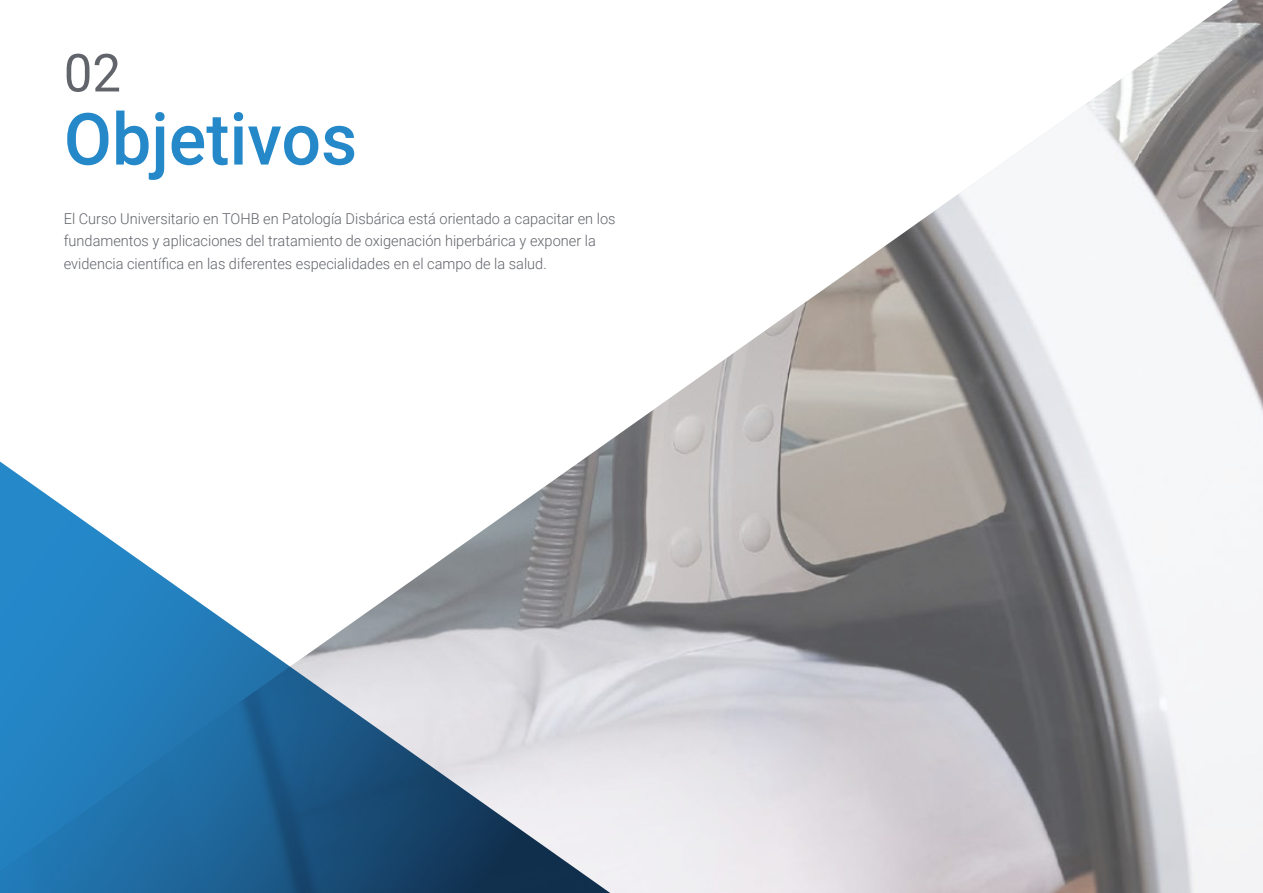
<style>
.page{position:relative;width:1263px;height:893px;background:#fff}
.page>*{position:absolute;margin:0;border:0;box-sizing:border-box;transform-origin:0 0}
.t1{font:500 72px "Roboto";color:#2488c9}
.t2{font:52.5px "Roboto";color:#61646a}
.t3{font:300 15px/22.5px "Roboto";color:#61646a}
</style>
<div class="page">
<img style="left:602px;top:0;width:661px;height:893px">
<svg style="left:0;top:446px;width:640px;height:447px"></svg>
<h2 class="t2" style="left:64px;top:36px;width:59px">02</h2>
<h1 class="t1" style="left:64px;top:89px;width:295px">Objetivos</h1>
<p class="t3" style="left:64px;top:207px;width:553px">El Curso Universitario en TOHB en Patología Disbárica está orientado a capacitar en los fundamentos y aplicaciones del tratamiento de oxigenación hiperbárica y exponer la evidencia científica en las diferentes especialidades en el campo de la salud.</p>
</div>
